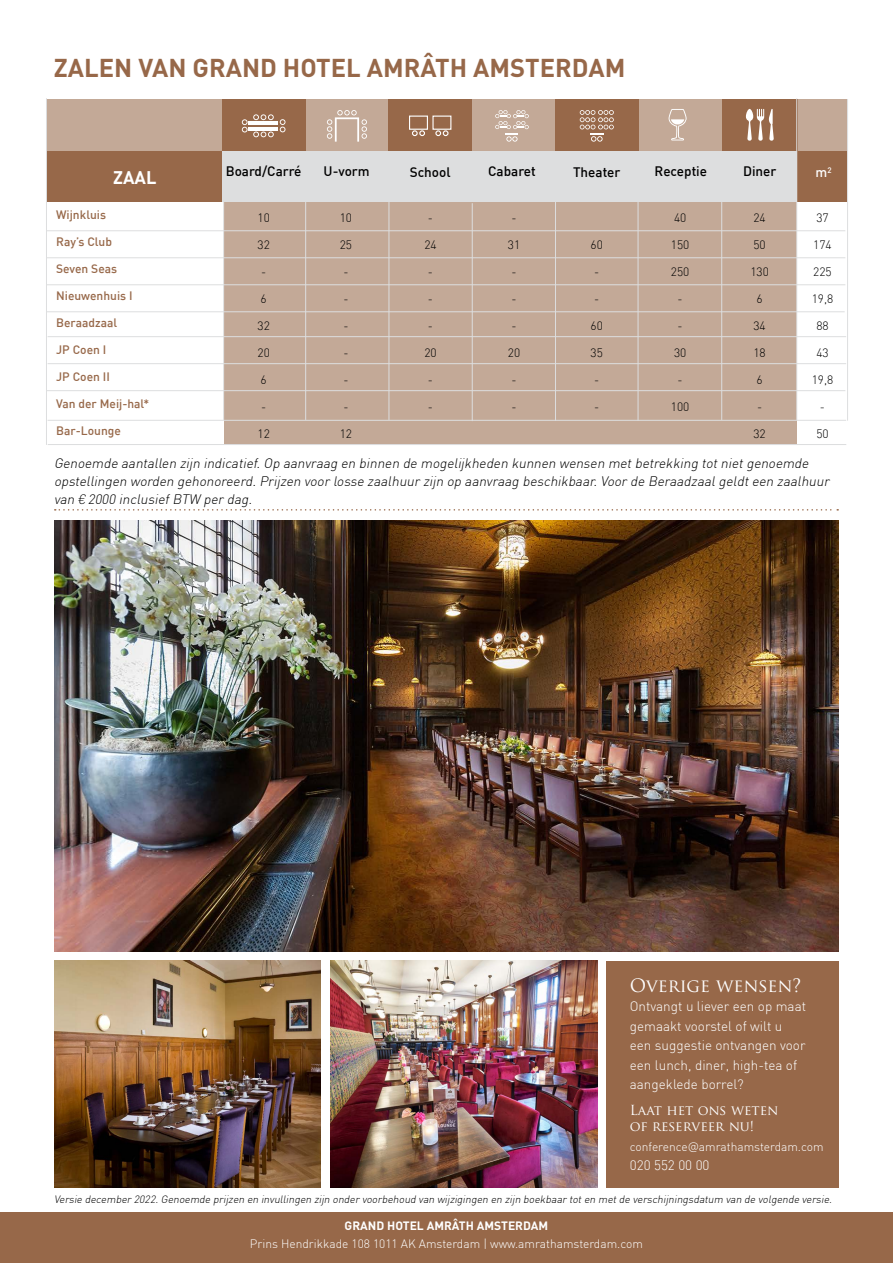
<style>
.page{position:relative;width:893px;height:1263px;background:#fff}
.page>*{position:absolute;margin:0;border:0;box-sizing:border-box;transform-origin:0 0}
.t1{font:700 25.5px "DIN";color:#976849}
.t2{font:700 18.15px "DIN";color:#fff}
.t3{font:18px "Trajan Pro";color:#fff}
.t4{font:italic 300 13.5px/18px "DIN";color:#000}
.t5{font:300 13.5px/19.5px "DIN";color:#fff}
.t6{font:500 13.5px "DIN";color:#000}
.t7{font:13.5px/16.5px "Trajan Pro";color:#fff}
.t8{font:500 13.5px "DIN";color:#fff}
.t9{font:300 12px "DIN";color:#000}
.t10{font:500 12px "DIN";color:#976849}
.t11{font:300 12px "DIN";color:#fff}
.t12{font:700 12px "DIN";color:#fff}
.t13{font:italic 300 10.5px "DIN";color:#000}
.s1{font-family:"URWDIN";font-weight:200}
.s2{font-family:"Akkurat"}
</style>
<div class="page">
<svg style="left:55px;top:509px;width:783px;height:2px"></svg>
<img style="left:54px;top:961px;width:267px;height:227px">
<img style="left:330px;top:961px;width:267px;height:227px">
<div style="left:607px;top:961px;width:232px;height:227px;background:#976849"></div>
<div style="left:0;top:1212px;width:893px;height:51px;background:#976849"></div>
<img style="left:54px;top:520px;width:785px;height:431px">
<div style="left:47px;top:99px;width:800px;height:345px;background:#c3a997"></div>
<div style="left:222px;top:99px;width:83px;height:64px;background:#976849"></div>
<div style="left:389px;top:99px;width:83px;height:64px;background:#976849"></div>
<div style="left:555px;top:99px;width:83px;height:64px;background:#976849"></div>
<div style="left:722px;top:99px;width:75px;height:64px;background:#976849"></div>
<div style="left:797px;top:202px;width:50px;height:243px;background:#fff"></div>
<div style="left:46px;top:151px;width:178px;height:51px;background:#976849"></div>
<div style="left:222px;top:151px;width:625px;height:51px;background:#dddedf"></div>
<div style="left:797px;top:151px;width:50px;height:51px;background:#976849"></div>
<div style="left:46px;top:202px;width:178px;height:243px;background:#fff"></div>
<hr style="left:47px;top:230px;width:798px;height:1px;background:#dddedf">
<svg style="left:327px;top:110px;width:40px;height:32px"></svg>
<svg style="left:580px;top:110px;width:34px;height:32px"></svg>
<svg style="left:242px;top:114px;width:32px;height:23px"></svg>
<svg style="left:280px;top:119px;width:5px;height:13px"></svg>
<hr style="left:249px;top:127px;width:29px;height:3px;background:#fff">
<hr style="left:249px;top:122px;width:29px;height:3px;background:#fff">
<hr style="left:47px;top:257px;width:798px;height:1px;background:#dddedf">
<hr style="left:47px;top:284px;width:798px;height:1px;background:#dddedf">
<hr style="left:46px;top:311px;width:799px;height:1px;background:#dddedf">
<hr style="left:48px;top:336px;width:798px;height:1px;background:#dddedf">
<hr style="left:48px;top:363px;width:798px;height:1px;background:#dddedf">
<hr style="left:47px;top:390px;width:798px;height:1px;background:#dddedf">
<hr style="left:48px;top:420px;width:798px;height:1px;background:#dddedf">
<div style="left:409px;top:116px;width:19px;height:14px;border:1px solid #fff"></div>
<svg style="left:412px;top:130px;width:13px;height:6px"></svg>
<div style="left:432px;top:116px;width:19px;height:14px;border:1px solid #fff"></div>
<svg style="left:435px;top:130px;width:13px;height:6px"></svg>
<svg style="left:495px;top:110px;width:34px;height:32px"></svg>
<svg style="left:668px;top:109px;width:19px;height:31px"></svg>
<svg style="left:746px;top:109px;width:28px;height:32px"></svg>
<hr style="left:847px;top:99px;width:1px;height:322px;background:#dddedf">
<hr style="left:796px;top:98px;width:1px;height:322px;background:#dddedf">
<hr style="left:721px;top:202px;width:1px;height:218px;background:#dddedf">
<hr style="left:638px;top:202px;width:1px;height:219px;background:#dddedf">
<hr style="left:555px;top:202px;width:1px;height:219px;background:#dddedf">
<hr style="left:472px;top:203px;width:1px;height:218px;background:#dddedf">
<hr style="left:389px;top:202px;width:1px;height:218px;background:#dddedf">
<hr style="left:305px;top:202px;width:1px;height:218px;background:#dddedf">
<hr style="left:223px;top:202px;width:1px;height:218px;background:#dddedf">
<hr style="left:46px;top:98px;width:1px;height:347px;background:#dddedf">
<hr style="left:48px;top:444px;width:798px;height:1px;background:#dddedf">
<h1 class="t1" style="left:54px;top:51px;width:573px">ZALEN VAN GRAND HOTEL AMRÂTH AMSTERDAM</h1>
<h2 class="t2" style="left:113px;top:166px;width:45px">ZAAL</h2>
<p class="t10" style="left:56px;top:207px;width:51px">Wijnkluis</p>
<p class="t10" style="left:56px;top:234px;width:57px">Ray’s Club</p>
<p class="t10" style="left:56px;top:261px;width:63px">Seven Seas</p>
<p class="t10" style="left:56px;top:288px;width:78px">Nieuwenhuis I</p>
<p class="t10" style="left:56px;top:315px;width:63px">Beraadzaal</p>
<p class="t10" style="left:56px;top:342px;width:52px">JP Coen I</p>
<p class="t10" style="left:56px;top:369px;width:55px">JP Coen II</p>
<p class="t10" style="left:56px;top:396px;width:95px">Van der Meij-hal*</p>
<p class="t10" style="left:56px;top:423px;width:66px">Bar-Lounge</p>
<p class="t6" style="left:226px;top:163px;width:77px">Board/Carré</p>
<p class="t6" style="left:324px;top:162px;width:48px">U-vorm</p>
<p class="t6" style="left:573px;top:164px;width:49px">Theater</p>
<p class="t6" style="left:654px;top:162px;width:54px">Receptie</p>
<p class="t6" style="left:410px;top:163px;width:42px">School</p>
<p class="t6" style="left:488px;top:162px;width:49px">Cabaret</p>
<p class="t9" style="left:257px;top:210px;width:14px">10</p>
<p class="t9" style="left:257px;top:237px;width:14px">32</p>
<p class="t9" style="left:261px;top:264px;width:7px">-</p>
<p class="t9" style="left:261px;top:291px;width:8px">6</p>
<p class="t9" style="left:257px;top:318px;width:14px">32</p>
<p class="t9" style="left:257px;top:345px;width:14px">20</p>
<p class="t9" style="left:261px;top:372px;width:8px">6</p>
<p class="t9" style="left:261px;top:399px;width:7px">-</p>
<p class="t9" style="left:257px;top:426px;width:14px">12</p>
<p class="t9" style="left:340px;top:210px;width:14px">10</p>
<p class="t9" style="left:340px;top:237px;width:14px">25</p>
<p class="t9" style="left:343px;top:264px;width:7px">-</p>
<p class="t9" style="left:343px;top:291px;width:7px">-</p>
<p class="t9" style="left:343px;top:318px;width:7px">-</p>
<p class="t9" style="left:343px;top:345px;width:7px">-</p>
<p class="t9" style="left:343px;top:372px;width:7px">-</p>
<p class="t9" style="left:343px;top:399px;width:7px">-</p>
<p class="t9" style="left:340px;top:426px;width:14px">12</p>
<p class="t9" style="left:428px;top:210px;width:7px">-</p>
<p class="t9" style="left:424px;top:237px;width:14px">24</p>
<p class="t9" style="left:428px;top:264px;width:7px">-</p>
<p class="t9" style="left:428px;top:291px;width:7px">-</p>
<p class="t9" style="left:428px;top:318px;width:7px">-</p>
<p class="t9" style="left:424px;top:345px;width:14px">20</p>
<p class="t9" style="left:428px;top:372px;width:7px">-</p>
<p class="t9" style="left:428px;top:399px;width:7px">-</p>
<p class="t9" style="left:511px;top:210px;width:7px">-</p>
<p class="t9" style="left:508px;top:237px;width:14px">31</p>
<p class="t9" style="left:511px;top:264px;width:7px">-</p>
<p class="t9" style="left:511px;top:291px;width:7px">-</p>
<p class="t9" style="left:511px;top:318px;width:7px">-</p>
<p class="t9" style="left:508px;top:345px;width:14px">20</p>
<p class="t9" style="left:511px;top:372px;width:7px">-</p>
<p class="t9" style="left:511px;top:399px;width:7px">-</p>
<p class="t9" style="left:590px;top:237px;width:14px">60</p>
<p class="t9" style="left:594px;top:264px;width:7px">-</p>
<p class="t9" style="left:594px;top:291px;width:7px">-</p>
<p class="t9" style="left:590px;top:318px;width:14px">60</p>
<p class="t9" style="left:590px;top:345px;width:14px">35</p>
<p class="t9" style="left:594px;top:372px;width:7px">-</p>
<p class="t9" style="left:594px;top:399px;width:7px">-</p>
<p class="t9" style="left:674px;top:210px;width:14px">40</p>
<p class="t9" style="left:671px;top:237px;width:20px">150</p>
<p class="t9" style="left:671px;top:264px;width:20px">250</p>
<p class="t9" style="left:678px;top:291px;width:7px">-</p>
<p class="t9" style="left:678px;top:318px;width:7px">-</p>
<p class="t9" style="left:674px;top:345px;width:14px">30</p>
<p class="t9" style="left:678px;top:372px;width:7px">-</p>
<p class="t9" style="left:671px;top:399px;width:20px">100</p>
<p class="t6" style="left:743px;top:162px;width:35px">Diner</p>
<p class="t9" style="left:753px;top:210px;width:14px">24</p>
<p class="t9" style="left:753px;top:237px;width:14px">50</p>
<p class="t9" style="left:750px;top:264px;width:20px">130</p>
<p class="t9" style="left:756px;top:291px;width:8px">6</p>
<p class="t9" style="left:753px;top:318px;width:14px">34</p>
<p class="t9" style="left:753px;top:345px;width:14px">18</p>
<p class="t9" style="left:756px;top:372px;width:8px">6</p>
<p class="t9" style="left:757px;top:399px;width:7px">-</p>
<p class="t9" style="left:753px;top:426px;width:14px">32</p>
<p class="t8" style="left:815px;top:164px;width:18px">m<sup>2</sup></p>
<p class="t9" style="left:816px;top:210px;width:14px">37</p>
<p class="t9" style="left:813px;top:237px;width:20px">174</p>
<p class="t9" style="left:813px;top:264px;width:20px">225</p>
<p class="t9" style="left:812px;top:291px;width:23px">19,8</p>
<p class="t9" style="left:816px;top:318px;width:14px">88</p>
<p class="t9" style="left:816px;top:345px;width:14px">43</p>
<p class="t9" style="left:812px;top:372px;width:23px">19,8</p>
<p class="t9" style="left:820px;top:399px;width:7px">-</p>
<p class="t9" style="left:816px;top:426px;width:14px">50</p>
<p class="t4" style="left:54px;top:454px;width:780px">Genoemde aantallen zijn indicatief.Op aanvraag en binnen de mogelijkheden kunnen wensen metbetrekking totnietgenoemde opstellingen worden gehonoreerd.Prijzen voor losse zaalhuur zijn op aanvraag beschikbaar.Voor de Beraadzaalgeldteen zaalhuur van <span class="s1">€</span> 2000 inclusiefBTW per dag.</p>
<h3 class="t3" style="left:630px;top:974px;width:173px">Overige wensen?</h3>
<p class="t5" style="left:630px;top:996px;width:178px">Ontvangt u liever een op maat gemaakt voorstel of wilt u een suggestie ontvangen voor een lunch, diner, high-tea of aangeklede borrel?</p>
<p class="t7" style="left:630px;top:1101px;width:150px">Laat het ons weten of reserveer nu!</p>
<p class="t11" style="left:630px;top:1139px;width:195px">conference<span class="s2">@</span>amrathamsterdam.com</p>
<p class="t5" style="left:630px;top:1155px;width:81px">020 552 00 00</p>
<p class="t13" style="left:54px;top:1193px;width:782px">Versie december 2022.Genoemde prijzen en invullingen zijn onder voorbehoud van wijzigingen en zijn boekbaar toten metde verschijningsdatum van de volgende versie.</p>
<p class="t12" style="left:345px;top:1218px;width:205px">GRAND HOTEL AMRÂTH AMSTERDAM</p>
<p class="t11" style="left:250px;top:1236px;width:395px">Prins Hendrikkade 108 1011 AK Amsterdam | www.amrathamsterdam.com</p>
</div>
